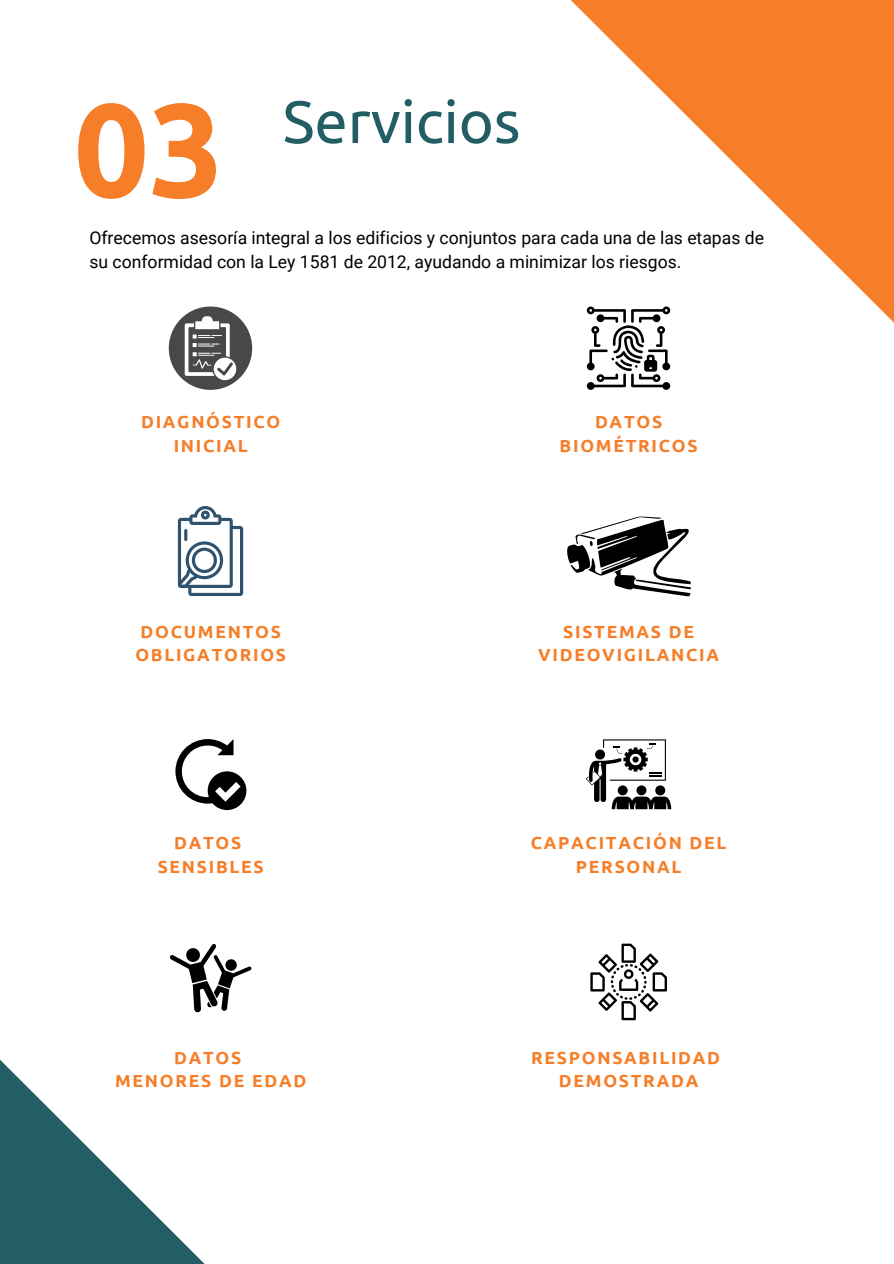
<style>
.page{position:relative;width:894px;height:1264px;background:#fff}
.page>*{position:absolute;margin:0;border:0;box-sizing:border-box;transform-origin:0 0}
.t1{font:700 132.45px "Ubuntu";color:#f67e28}
.t2{font:59.55px "Ubuntu";color:#225e64}
.t3{font:700 17.55px/23.7px "Ubuntu";letter-spacing:.1em;color:#f67e28;text-align:center}
.t4{font:17.55px/23.7px "Roboto";color:#000}
</style>
<div class="page">
<svg style="left:570px;top:0;width:323px;height:322px;fill:#f67e28"></svg>
<svg style="left:0;top:793px;width:247px;height:470px"></svg>
<svg style="left:178px;top:506px;width:65px;height:90px"></svg>
<svg style="left:169px;top:306px;width:83px;height:84px"></svg>
<svg style="left:567px;top:516px;width:124px;height:80px"></svg>
<svg style="left:175px;top:739px;width:71px;height:71px"></svg>
<svg style="left:169px;top:943px;width:83px;height:69px"></svg>
<svg style="left:586px;top:306px;width:84px;height:84px"></svg>
<svg style="left:590px;top:943px;width:76px;height:77px"></svg>
<svg style="left:585px;top:739px;width:86px;height:70px"></svg>
<p class="t1" style="left:74px;top:74px;width:152px">03</p>
<p class="t2" style="left:282px;top:87px;width:239px">Servicios</p>
<p class="t4" style="left:89px;top:226px;width:676px">Ofrecemos asesoría integral a los edificios y conjuntos para cada una de las etapas de su conformidad con la Ley 1581 de 2012, ayudando a minimizar los riesgos.</p>
<p class="t3" style="left:141px;top:410px;width:141px">DIAGNÓSTICO<br>INICIAL</p>
<p class="t3" style="left:559px;top:410px;width:139px">DATOS<br>BIOMÉTRICOS</p>
<p class="t3" style="left:135px;top:619px;width:152px;text-align:left">DOCUMENTOS<br>OBLIGATORIOS</p>
<p class="t3" style="left:538px;top:619px;width:182px">SISTEMAS DE<br>VIDEOVIGILANCIA</p>
<p class="t3" style="left:174px;top:830px;width:69px">DATOS</p>
<p class="t3" style="left:158px;top:854px;width:107px">SENSIBLES</p>
<p class="t3" style="left:530px;top:830px;width:197px">CAPACITACIÓN DEL<br>PERSONAL</p>
<p class="t3" style="left:174px;top:1045px;width:69px">DATOS</p>
<p class="t3" style="left:115px;top:1068px;width:192px">MENORES DE EDAD</p>
<p class="t3" style="left:531px;top:1045px;width:190px">RESPONSABILIDAD</p>
<p class="t3" style="left:558px;top:1068px;width:141px">DEMOSTRADA</p>
</div>
